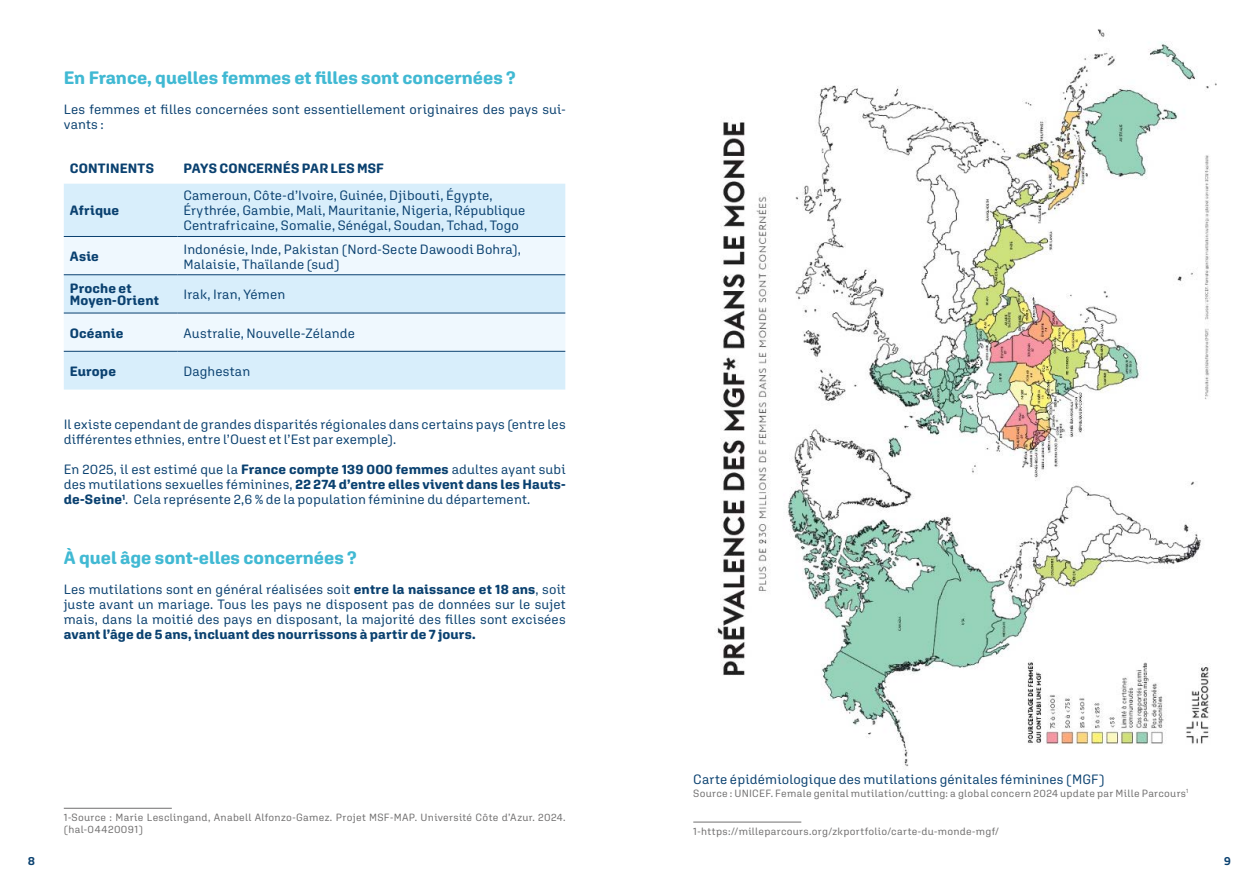
<style>
.page{position:relative;width:1259px;height:893px;background:#fff}
.page>*{position:absolute;margin:0;border:0;box-sizing:border-box;transform-origin:0 0}
.t1{font:700 18px "Aglet Sans";color:#41b9d3}
.t2{font:13.5px/15px "Aglet Sans";letter-spacing:.01em;color:#0a4170}
.t3{font:700 13.5px/12px "Aglet Sans";letter-spacing:.01em;color:#0a4170}
.t4{font:700 12px "Cairo";color:#0a4170}
.t5{font:10.5px/12.6px "Aglet Sans";letter-spacing:.03em;color:#706f6f}
.s1{font-weight:700}
</style>
<div class="page">
<div style="left:64px;top:184px;width:501px;height:206px;background:#d8eefb"></div>
<svg style="left:64px;top:237px;width:501px;height:114px;fill:#eff8fe"></svg>
<hr style="left:64px;top:236px;width:113px;height:1px;background:#0a4170">
<hr style="left:177px;top:236px;width:388px;height:1px;background:#0a4170">
<hr style="left:64px;top:274px;width:113px;height:1px;background:#0a4170">
<hr style="left:177px;top:274px;width:388px;height:1px;background:#0a4170">
<hr style="left:64px;top:313px;width:113px;height:1px;background:#0a4170">
<hr style="left:177px;top:313px;width:388px;height:1px;background:#0a4170">
<hr style="left:64px;top:351px;width:113px;height:1px;background:#0a4170">
<hr style="left:177px;top:351px;width:388px;height:1px;background:#0a4170">
<hr style="left:64px;top:808px;width:108px;height:1px;background:#706f6f">
<hr style="left:693px;top:822px;width:108px;height:1px;background:#706f6f">
<img style="left:717px;top:29px;width:500px;height:738px">
<h1 class="t1" style="left:64px;top:67px;width:453px">En France, quelles femmes et filles sont concernées ?</h1>
<p class="t2" style="left:64px;top:102px;width:503px">Les femmes et filles concernées sont essentiellement originaires des pays sui&shy;vants :</p>
<p class="t3" style="left:70px;top:162px;width:86px">CONTINENTS</p>
<p class="t3" style="left:183px;top:162px;width:202px">PAYS CONCERNÉS PAR LES MSF</p>
<p class="t3" style="left:70px;top:205px;width:51px">Afrique</p>
<p class="t2" style="left:183px;top:188px;width:343px">Cameroun, Côte-d’Ivoire, Guinée, Djibouti, Égypte,<br>Érythrée, Gambie, Mali, Mauritanie, Nigeria, République<br>Centrafricaine, Somalie, Sénégal, Soudan, Tchad, Togo</p>
<p class="t3" style="left:70px;top:250px;width:31px">Asie</p>
<p class="t2" style="left:183px;top:241px;width:339px">Indonésie, Inde, Pakistan (Nord-Secte Dawoodi Bohra),<br>Malaisie, Thaïlande (sud)</p>
<p class="t3" style="left:70px;top:282px;width:91px">Proche et<br>Moyen-Orient</p>
<p class="t2" style="left:183px;top:287px;width:103px">Irak, Iran, Yémen</p>
<p class="t3" style="left:70px;top:327px;width:55px">Océanie</p>
<p class="t2" style="left:183px;top:325px;width:173px">Australie, Nouvelle-Zélande</p>
<p class="t3" style="left:70px;top:365px;width:48px">Europe</p>
<p class="t2" style="left:183px;top:363px;width:68px">Daghestan</p>
<p class="t2" style="left:64px;top:417px;width:503px">Il existe cependant de grandes disparités régionales dans certains pays (entre les différentes ethnies, entre l’Ouest et l’Est par exemple).</p>
<p class="t2" style="left:64px;top:462px;width:503px;text-align:justify">En 2025, il est estimé que la <span class="s1">France compte 139 000 femmes</span> adultes ayant subi des mutilations sexuelles féminines, <span class="s1">22 274 d’entre elles vivent dans les Hauts&shy;de-Seine</span><sup>1</sup>. Cela représente 2,6 % de la population féminine du département.</p>
<h1 class="t1" style="left:64px;top:547px;width:294px">À quel âge sont-elles concernées ?</h1>
<p class="t2" style="left:64px;top:582px;width:503px;text-align:justify">Les mutilations sont en général réalisées soit <span class="s1">entre la naissance et 18 ans</span>, soit juste avant un mariage. Tous les pays ne disposent pas de données sur le sujet mais, dans la moitié des pays en disposant, la majorité des filles sont excisées</p>
<p class="t3" style="left:64px;top:628px;width:413px">avant l’âge de 5 ans, incluant des nourrissons à partir de 7 jours.</p>
<p class="t5" style="left:64px;top:811px;width:503px">1-Source : Marie Lesclingand, Anabell Alfonzo-Gamez. Projet MSF-MAP. Université Côte d’Azur. 2024. (hal-04420091)</p>
<p class="t2" style="left:693px;top:772px;width:413px">Carte épidémiologique des mutilations génitales féminines (MGF)</p>
<p class="t5" style="left:693px;top:787px;width:496px">Source : UNICEF. Female genital mutilation/cutting: a global concern 2024 update par Mille Parcours<sup>1</sup></p>
<p class="t5" style="left:693px;top:824px;width:307px">1-https://milleparcours.org/zkportfolio/carte-du-monde-mgf/</p>
<p class="t4" style="left:28px;top:852px;width:8px">8</p>
<p class="t4" style="left:1224px;top:852px;width:8px">9</p>
</div>
